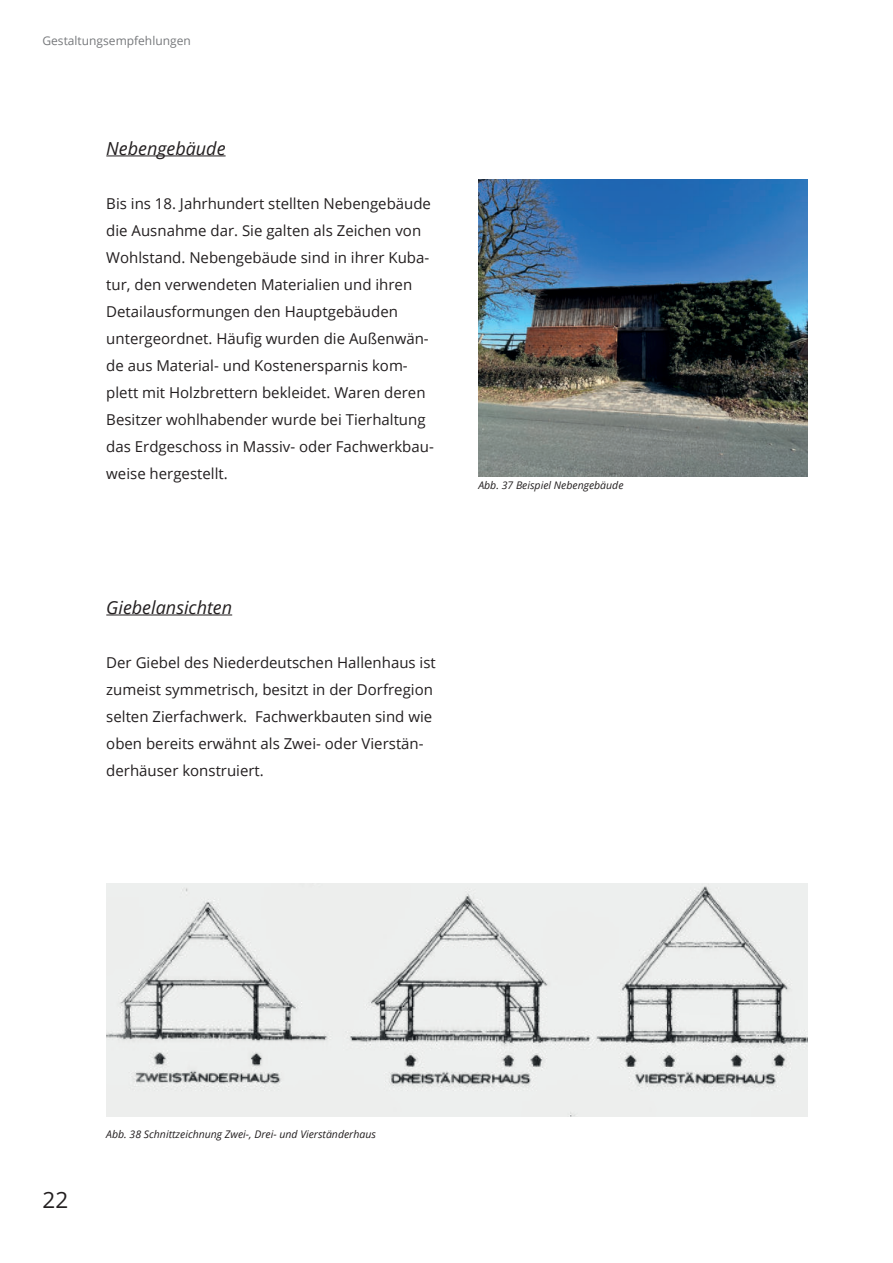
<style>
.page{position:relative;width:893px;height:1263px;background:#fff}
.page>*{position:absolute;margin:0;border:0;box-sizing:border-box;transform-origin:0 0}
.t1{font:22.5px "Open Sans";color:#231f20}
.t2{font:italic 18px "Open Sans";color:#231f20}
.t3{font:15px/27px "Open Sans";color:#231f20}
.t4{font:12px "Open Sans";color:#76787b}
.t5{font:italic 10.5px "Open Sans";color:#231f20}
</style>
<div class="page">
<hr style="left:106px;top:614px;width:126px;height:1px;background:#231f20">
<img style="left:106px;top:884px;width:702px;height:232px">
<img style="left:478px;top:180px;width:330px;height:296px">
<hr style="left:106px;top:155px;width:120px;height:1px;background:#231f20">
<p class="t4" style="left:43px;top:36px;width:150px">Gestaltungsempfehlungen</p>
<p class="t2" style="left:106px;top:141px;width:121px">Nebengebäude</p>
<p class="t3" style="left:106px;top:189px;width:329px">Bis ins 18. Jahrhundert stellten Nebengebäude die Ausnahme dar. Sie galten als Zeichen von Wohlstand. Nebengebäude sind in ihrer Kuba&shy;tur, den verwendeten Materialien und ihren Detailausformungen den Hauptgebäuden untergeordnet. Häufig wurden die Außenwän&shy;de aus Material- und Kostenersparnis kom&shy;plett mit Holzbrettern bekleidet. Waren deren Besitzer wohlhabender wurde bei Tierhaltung das Erdgeschoss in Massiv- oder Fachwerkbau&shy;weise hergestellt.</p>
<p class="t5" style="left:478px;top:481px;width:147px">Abb. 37 Beispiel Nebengebäude</p>
<p class="t2" style="left:106px;top:600px;width:127px">Giebelansichten</p>
<p class="t3" style="left:106px;top:648px;width:331px">Der Giebel des Niederdeutschen Hallenhaus ist zumeist symmetrisch, besitzt in der Dorfregion selten Zierfachwerk. Fachwerkbauten sind wie oben bereits erwähnt als Zwei- oder Vierstän&shy;derhäuser konstruiert.</p>
<h1 class="t1" style="left:43px;top:1184px;width:27px">22</h1>
<p class="t5" style="left:106px;top:1130px;width:271px">Abb. 38 Schnittzeichnung Zwei-, Drei- und Vierständerhaus</p>
</div>
